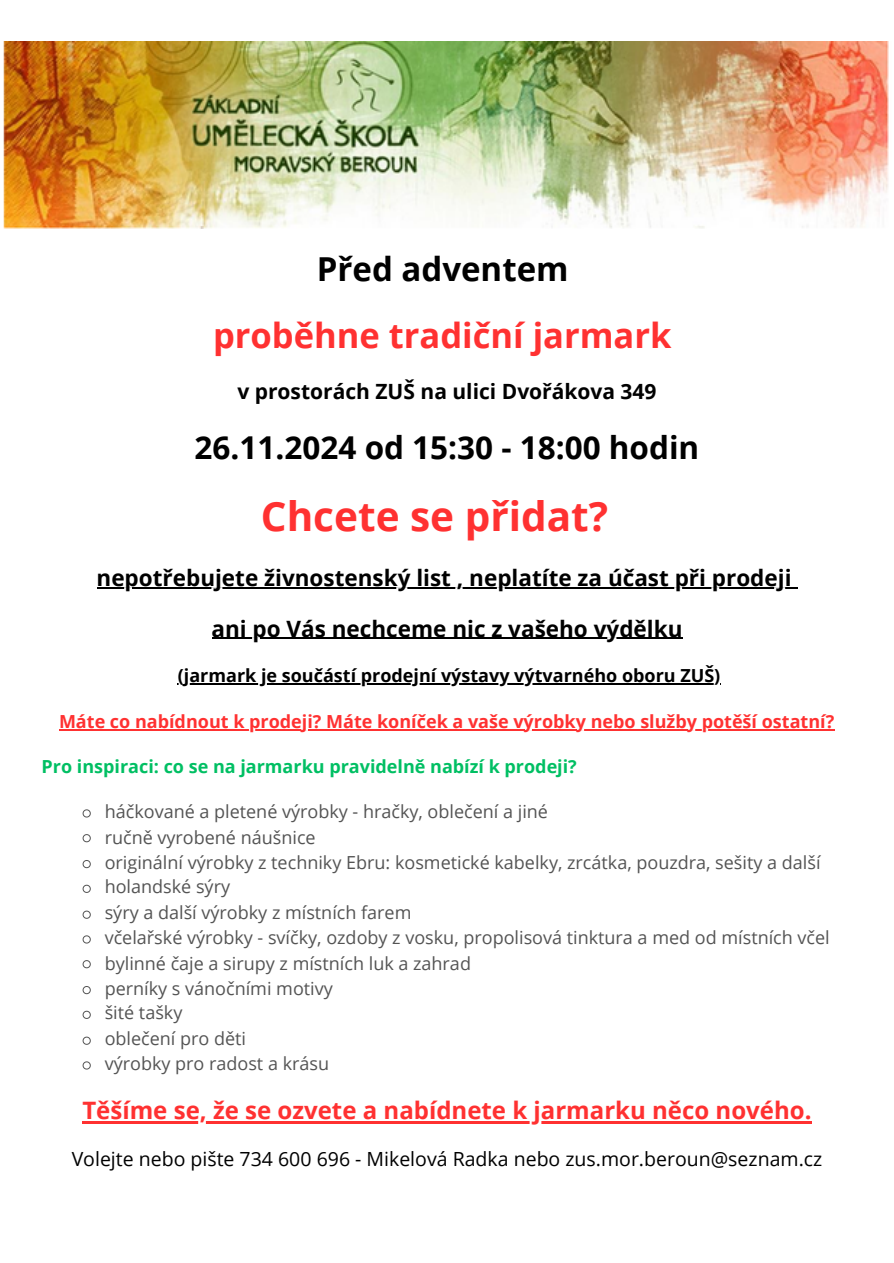
<style>
.page{position:relative;width:894px;height:1263px;background:#fff}
.page>*{position:absolute;margin:0;border:0;box-sizing:border-box;transform-origin:0 0}
.t1{font:700 40.5px "Open Sans";color:#ff3131}
.t2{font:700 34.5px "Open Sans";color:#ff3131}
.t3{font:700 33px "Open Sans";color:#000}
.t4{font:700 31.5px "Open Sans";color:#000}
.t5{font:700 24px "Open Sans";color:#ff3131}
.t6{font:700 22.5px "Open Sans";color:#000}
.t7{font:700 21px "Open Sans";color:#000}
.t8{font:19.5px "Open Sans";color:#000}
.t9{font:18px "Open Sans";color:#545454}
.t10{font:700 18px "Open Sans";color:#ff3131}
.t11{font:700 18px "Open Sans";color:#000}
.t12{font:700 18px "Open Sans";color:#00bf63}
</style>
<div class="page">
<hr style="left:96px;top:587px;width:701px;height:1px;background:#000">
<hr style="left:211px;top:638px;width:471px;height:1px;background:#000">
<hr style="left:178px;top:683px;width:542px;height:1px;background:#000">
<hr style="left:59px;top:729px;width:775px;height:1px;background:#ff3131">
<hr style="left:82px;top:1122px;width:729px;height:2px;background:#ff3131">
<img style="left:3px;top:42px;width:886px;height:186px">
<svg style="left:82px;top:809px;width:9px;height:9px"></svg>
<svg style="left:82px;top:834px;width:9px;height:8px"></svg>
<svg style="left:82px;top:860px;width:9px;height:8px"></svg>
<svg style="left:82px;top:884px;width:9px;height:9px"></svg>
<svg style="left:82px;top:910px;width:9px;height:9px"></svg>
<svg style="left:82px;top:935px;width:9px;height:9px"></svg>
<svg style="left:82px;top:960px;width:9px;height:8px"></svg>
<svg style="left:82px;top:986px;width:9px;height:8px"></svg>
<svg style="left:82px;top:1010px;width:9px;height:9px"></svg>
<svg style="left:82px;top:1036px;width:9px;height:9px"></svg>
<svg style="left:82px;top:1061px;width:9px;height:9px"></svg>
<p class="t3" style="left:317px;top:246px;width:253px">Před adventem</p>
<h2 class="t2" style="left:213px;top:311px;width:460px">proběhne tradiční jarmark</h2>
<p class="t7" style="left:237px;top:377px;width:420px">v prostorách ZUŠ na ulici Dvořákova 349</p>
<p class="t4" style="left:194px;top:425px;width:506px">26.11.2024 od 15:30 - 18:00 hodin</p>
<h1 class="t1" style="left:261px;top:488px;width:349px">Chcete se přidat?</h1>
<p class="t6" style="left:96px;top:562px;width:696px">nepotřebujete živnostenský list , neplatíte za účast při prodeji</p>
<p class="t6" style="left:211px;top:613px;width:472px">ani po Vás nechceme nic z vašeho výdělku</p>
<p class="t11" style="left:178px;top:663px;width:544px">(jarmark je součástí prodejní výstavy výtvarného oboru ZUŠ)</p>
<p class="t10" style="left:59px;top:709px;width:776px">Máte co nabídnout k prodeji? Máte koníček a vaše výrobky nebo služby potěší ostatní?</p>
<p class="t12" style="left:42px;top:754px;width:536px">Pro inspiraci: co se na jarmarku pravidelně nabízí k prodeji?</p>
<p class="t9" style="left:105px;top:799px;width:444px">háčkované a pletené výrobky - hračky, oblečení a jiné</p>
<p class="t9" style="left:105px;top:825px;width:212px">ručně vyrobené náušnice</p>
<p class="t9" style="left:105px;top:849px;width:717px">originální výrobky z techniky Ebru: kosmetické kabelky, zrcátka, pouzdra, sešity a další</p>
<p class="t9" style="left:105px;top:874px;width:127px">holandské sýry</p>
<p class="t9" style="left:105px;top:900px;width:308px">sýry a další výrobky z místních farem</p>
<p class="t9" style="left:105px;top:925px;width:726px">včelařské výrobky - svíčky, ozdoby z vosku, propolisová tinktura a med od místních včel</p>
<p class="t9" style="left:105px;top:951px;width:368px">bylinné čaje a sirupy z místních luk a zahrad</p>
<p class="t9" style="left:105px;top:975px;width:229px">perníky s vánočními motivy</p>
<p class="t9" style="left:105px;top:1000px;width:79px">šité tašky</p>
<p class="t9" style="left:105px;top:1026px;width:143px">oblečení pro děti</p>
<p class="t9" style="left:105px;top:1051px;width:226px">výrobky pro radost a krásu</p>
<h3 class="t5" style="left:82px;top:1094px;width:730px">Těšíme se, že se ozvete a nabídnete k jarmarku něco nového.</h3>
<p class="t8" style="left:72px;top:1145px;width:751px">Volejte nebo pište 734 600 696 - Mikelová Radka nebo zus.mor.beroun@seznam.cz</p>
</div>
